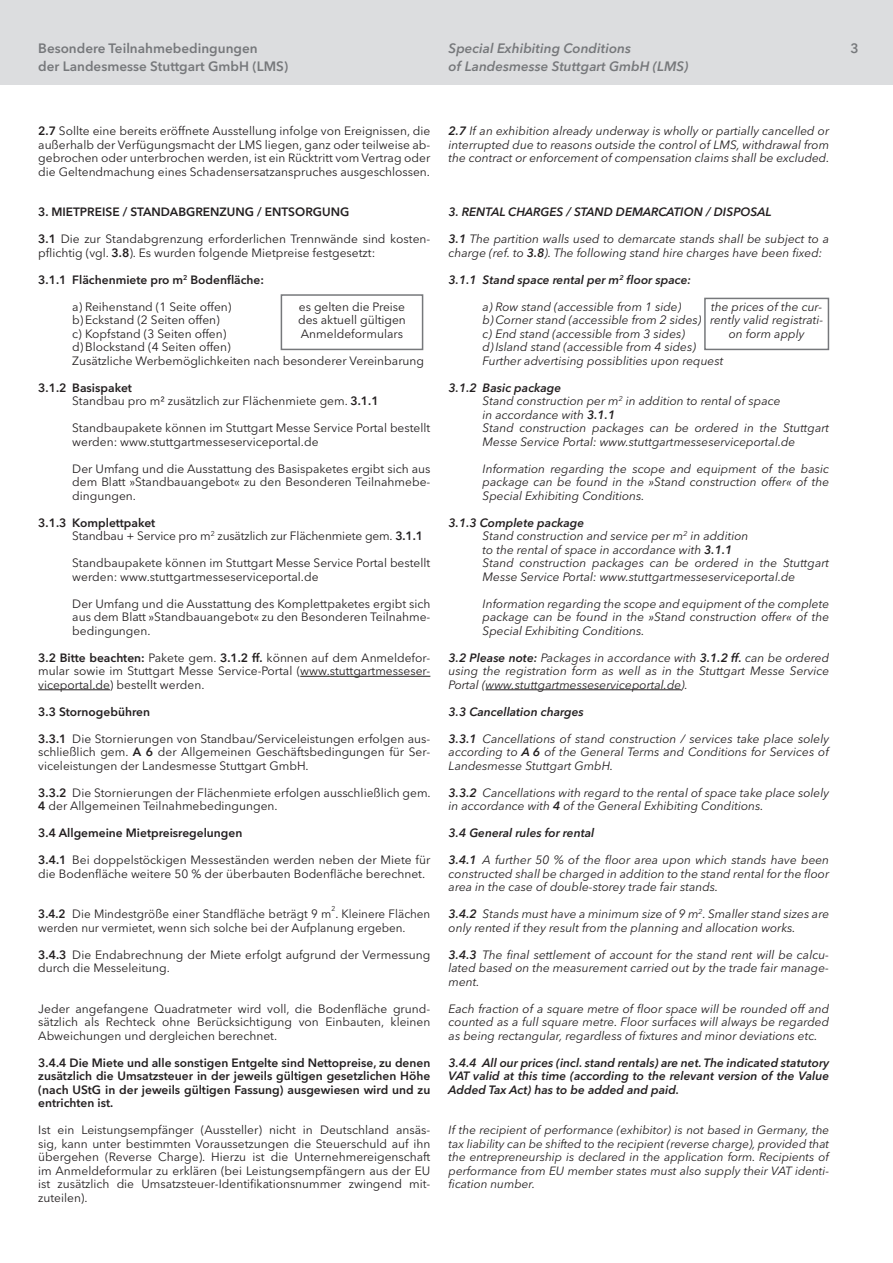
<style>
.page{position:relative;width:893px;height:1263px;background:#fff}
.page>*{position:absolute;margin:0;border:0;box-sizing:border-box;transform-origin:0 0}
.t1{font:600 13.5px/18px "Avenir Next LT Pro";color:#76787b}
.t2{font:italic 600 13.5px/18px "Avenir Next LT Pro";color:#76787b}
.t3{font:12px/13.5px "Avenir Next LT Pro";color:#231f20}
.t4{font:italic 12px/13.5px "Avenir Next LT Pro";color:#231f20;text-align:justify}
.t5{font:600 12px/13.5px "Avenir Next LT Pro";color:#231f20;text-align:justify}
.t6{font:italic 600 12px/13.5px "Avenir Next LT Pro";color:#231f20;text-align:justify}
.t7{font:italic 11.85px/13.5px "Avenir Next LT Pro";color:#231f20;text-align:justify}
.t8{font:7.05px "Avenir Next LT Pro";color:#231f20}
.s1{font-weight:600}
</style>
<div class="page">
<div style="left:0;top:0;width:893px;height:85px;background:#dcdddf"></div>
<hr style="left:300px;top:676px;width:130px;height:1px;background:#231f20">
<hr style="left:38px;top:689px;width:72px;height:1px;background:#231f20">
<hr style="left:486px;top:689px;width:195px;height:1px;background:#231f20">
<div style="left:281px;top:294px;width:142px;height:56px;border:2px solid #76787b"></div>
<div style="left:704px;top:298px;width:125px;height:52px;border:2px solid #76787b"></div>
<p class="t1" style="left:38px;top:39px;width:252px">Besondere Teilnahmebedingungen<br>der Landesmesse Stuttgart GmbH (LMS)</p>
<p class="t2" style="left:449px;top:39px;width:241px">Special Exhibiting Conditions<br>of Landesmesse Stuttgart GmbH (LMS)</p>
<p class="t3" style="left:38px;top:124px;width:394px;text-align:justify"><span class="s1">2.7</span> Sollte eine bereits eröffnete Ausstellung infolge von Ereignissen, die außerhalb der Verfügungsmacht der LMS liegen, ganz oder teilweise ab&shy;gebrochen oder unterbrochen werden, ist ein Rücktritt vom Vertrag oder die Geltendmachung eines Schadensersatzanspruches ausgeschlossen.</p>
<p class="t5" style="left:38px;top:205px;width:313px">3. MIETPREISE / STANDABGRENZUNG / ENTSORGUNG</p>
<p class="t3" style="left:38px;top:232px;width:394px"><span class="s1">3.1</span> Die zur Standabgrenzung erforderlichen Trennwände sind kosten&shy;pflichtig (vgl. <span class="s1">3.8</span>). Es wurden folgende Mietpreise festgesetzt:</p>
<p class="t5" style="left:38px;top:273px;width:227px">3.1.1 Flächenmiete pro m<sup>2</sup> Bodenfläche:</p>
<p class="t3" style="left:72px;top:300px;width:353px">a) Reihenstand (1 Seite offen)<br>b)Eckstand (2 Seiten offen)<br>c) Kopfstand (3 Seiten offen)<br>d)Blockstand (4 Seiten offen)<br>Zusätzliche Werbemöglichkeiten nach besonderer Vereinbarung</p>
<p class="t3" style="left:72px;top:381px;width:308px;text-indent:-34px"><span class="s1">3.1.2 Basispaket<br></span>Standbau pro m² zusätzlich zur Flächenmiete gem. <span class="s1">3.1.1</span></p>
<p class="t3" style="left:72px;top:421px;width:360px">Standbaupakete können im Stuttgart Messe Service Portal bestellt werden: www.stuttgartmesseserviceportal.de</p>
<p class="t3" style="left:72px;top:462px;width:360px;text-align:justify">Der Umfang und die Ausstattung des Basispaketes ergibt sich aus dem Blatt »Standbauangebot« zu den Besonderen Teilnahmebe&shy;dingungen.</p>
<p class="t3" style="left:72px;top:516px;width:352px;text-indent:-34px"><span class="s1">3.1.3 Komplettpaket<br></span>Standbau + Service pro m<sup>2</sup> zusätzlich zur Flächenmiete gem. <span class="s1">3.1.1</span></p>
<p class="t3" style="left:72px;top:556px;width:360px">Standbaupakete können im Stuttgart Messe Service Portal bestellt werden: www.stuttgartmesseserviceportal.de</p>
<p class="t3" style="left:72px;top:597px;width:360px;text-align:justify">Der Umfang und die Ausstattung des Komplettpaketes ergibt sich aus dem Blatt »Standbauangebot« zu den Besonderen Teilnahme&shy;bedingungen.</p>
<p class="t3" style="left:38px;top:651px;width:394px;text-align:justify"><span class="s1">3.2 Bitte beachten:</span> Pakete gem. <span class="s1">3.1.2 ff.</span> können auf dem Anmeldefor&shy;mular sowie im Stuttgart Messe Service-Portal (www.stuttgartmesseser&shy;viceportal.de) bestellt werden.</p>
<p class="t5" style="left:38px;top:705px;width:113px">3.3 Stornogebühren</p>
<p class="t3" style="left:38px;top:732px;width:394px;text-align:justify"><span class="s1">3.3.1</span> Die Stornierungen von Standbau/Serviceleistungen erfolgen aus&shy;schließlich gem. <span class="s1">A 6</span> der Allgemeinen Geschäftsbedingungen für Ser&shy;viceleistungen der Landesmesse Stuttgart GmbH.</p>
<p class="t3" style="left:38px;top:786px;width:394px"><span class="s1">3.3.2</span> Die Stornierungen der Flächenmiete erfolgen ausschließlich gem.<br><span class="s1">4</span> der Allgemeinen Teilnahmebedingungen.</p>
<p class="t5" style="left:38px;top:826px;width:206px">3.4 Allgemeine Mietpreisregelungen</p>
<p class="t3" style="left:38px;top:853px;width:394px"><span class="s1">3.4.1</span> Bei doppelstöckigen Messeständen werden neben der Miete für die Bodenfläche weitere 50 % der überbauten Bodenfläche berechnet.</p>
<p class="t3" style="left:38px;top:907px;width:394px"><span class="s1">3.4.2</span> Die Mindestgröße einer Standfläche beträgt 9 m . Kleinere Flächen</p>
<p class="t4" style="left:449px;top:124px;width:382px"><span class="s1">2.7</span> If an exhibition already underway is wholly or partially cancelled or interrupted due to reasons outside the control of LMS, withdrawal from the contract or enforcement of compensation claims shall be excluded.</p>
<p class="t6" style="left:449px;top:205px;width:324px">3. RENTAL CHARGES / STAND DEMARCATION / DISPOSAL</p>
<p class="t4" style="left:449px;top:232px;width:382px"><span class="s1">3.1</span> The partition walls used to demarcate stands shall be subject to a charge (ref. to <span class="s1">3.8</span>). The following stand hire charges have been fixed:</p>
<p class="t6" style="left:449px;top:273px;width:244px">3.1.1 Stand space rental per m<sup>2</sup> floor space:</p>
<p class="t4" style="left:483px;top:300px;width:242px;text-align:left">a) Row stand (accessible from 1 side) b)Corner stand (accessible from 2 sides)<br>c) End stand (accessible from 3 sides) d)Island stand (accessible from 4 sides)<br>Further advertising possiblities upon request</p>
<p class="t4" style="left:483px;top:381px;width:348px;text-align:left;text-indent:-34px"><span class="s1">3.1.2 Basic package<br></span>Stand construction per m<sup>2</sup> in addition to rental of space<br>in accordance with <span class="s1">3.1.1<br></span>Stand construction packages can be ordered in the Stuttgart Messe Service Portal: www.stuttgartmesseserviceportal.de</p>
<p class="t4" style="left:483px;top:462px;width:348px">Information regarding the scope and equipment of the basic package can be found in the »Stand construction offer« of the Special Exhibiting Conditions.</p>
<p class="t4" style="left:483px;top:516px;width:348px;text-align:left;text-indent:-34px"><span class="s1">3.1.3 Complete package<br></span>Stand construction and service per m<sup>2</sup> in addition<br>to the rental of space in accordance with <span class="s1">3.1.1<br></span>Stand construction packages can be ordered in the Stuttgart Messe Service Portal: www.stuttgartmesseserviceportal.de</p>
<p class="t4" style="left:483px;top:597px;width:348px">Information regarding the scope and equipment of the complete package can be found in the »Stand construction offer« of the Special Exhibiting Conditions.</p>
<p class="t4" style="left:449px;top:651px;width:382px"><span class="s1">3.2 Please note:</span> Packages in accordance with <span class="s1">3.1.2 ff.</span> can be ordered using the registration form as well as in the Stuttgart Messe Service Portal (www.stuttgartmesseserviceportal.de).</p>
<p class="t6" style="left:449px;top:705px;width:137px">3.3 Cancellation charges</p>
<p class="t4" style="left:449px;top:732px;width:382px"><span class="s1">3.3.1</span> Cancellations of stand construction / services take place solely according to <span class="s1">A 6</span> of the General Terms and Conditions for Services of Landesmesse Stuttgart GmbH.</p>
<p class="t4" style="left:449px;top:786px;width:382px"><span class="s1">3.3.2</span> Cancellations with regard to the rental of space take place solely in accordance with <span class="s1">4</span> of the General Exhibiting Conditions.</p>
<p class="t6" style="left:449px;top:826px;width:147px">3.4 General rules for rental</p>
<p class="t4" style="left:449px;top:853px;width:382px"><span class="s1">3.4.1</span> A further 50 % of the floor area upon which stands have been constructed shall be charged in addition to the stand rental for the floor area in the case of double-storey trade fair stands.</p>
<p class="t4" style="left:449px;top:907px;width:382px"><span class="s1">3.4.2</span> Stands must have a minimum size of 9 m<sup>2</sup>. Smaller stand sizes are only rented if they result from the planning and allocation works.</p>
<p class="t4" style="left:449px;top:948px;width:382px"><span class="s1">3.4.3</span> The final settlement of account for the stand rent will be calcu&shy;lated based on the measurement carried out by the trade fair manage&shy;ment.</p>
<p class="t4" style="left:449px;top:1002px;width:382px">Each fraction of a square metre of floor space will be rounded off and counted as a full square metre. Floor surfaces will always be regarded as being rectangular, regardless of fixtures and minor deviations etc.</p>
<p class="t6" style="left:449px;top:1056px;width:382px">3.4.4 All our prices (incl. stand rentals) are net. The indicated statutory VAT valid at this time (according to the relevant version of the Value Added Tax Act) has to be added and paid.</p>
<p class="t7" style="left:449px;top:1123px;width:382px">If the recipient of performance (exhibitor) is not based in Germany, the tax liability can be shifted to the recipient (reverse charge), provided that the entrepreneurship is declared in the application form. Recipients of performance from EU member states must also supply their VAT identi&shy;fication number.</p>
<p class="t3" style="left:298px;top:300px;width:109px;text-align:justify">es gelten die Preise des aktuell gültigen Anmeldeformulars</p>
<p class="t4" style="left:710px;top:300px;width:115px;text-align:center">the prices of the cur&shy;rently valid registrati&shy;on form apply</p>
<p class="t8" style="left:331px;top:904px;width:5px">2</p>
<p class="t3" style="left:38px;top:921px;width:369px">werden nur vermietet, wenn sich solche bei der Aufplanung ergeben.</p>
<p class="t3" style="left:38px;top:948px;width:394px"><span class="s1">3.4.3</span> Die Endabrechnung der Miete erfolgt aufgrund der Vermessung durch die Messeleitung.</p>
<p class="t3" style="left:38px;top:1002px;width:394px;text-align:justify">Jeder angefangene Quadratmeter wird voll, die Bodenfläche grund&shy;sätzlich als Rechteck ohne Berücksichtigung von Einbauten, kleinen Abweichungen und dergleichen berechnet.</p>
<p class="t5" style="left:38px;top:1056px;width:394px">3.4.4 Die Miete und alle sonstigen Entgelte sind Nettopreise, zu denen zusätzlich die Umsatzsteuer in der jeweils gültigen gesetzlichen Höhe (nach UStG in der jeweils gültigen Fassung) ausgewiesen wird und zu entrichten ist.</p>
<p class="t3" style="left:38px;top:1123px;width:394px;text-align:justify">Ist ein Leistungsempfänger (Aussteller) nicht in Deutschland ansäs&shy;sig, kann unter bestimmten Voraussetzungen die Steuerschuld auf ihn übergehen (Reverse Charge). Hierzu ist die Unternehmereigenschaft im Anmeldeformular zu erklären (bei Leistungsempfängern aus der EU ist zusätzlich die Umsatzsteuer-Identifikationsnummer zwingend mit&shy;zuteilen).</p>
<p class="t1" style="left:850px;top:39px;width:10px">3</p>
</div>
